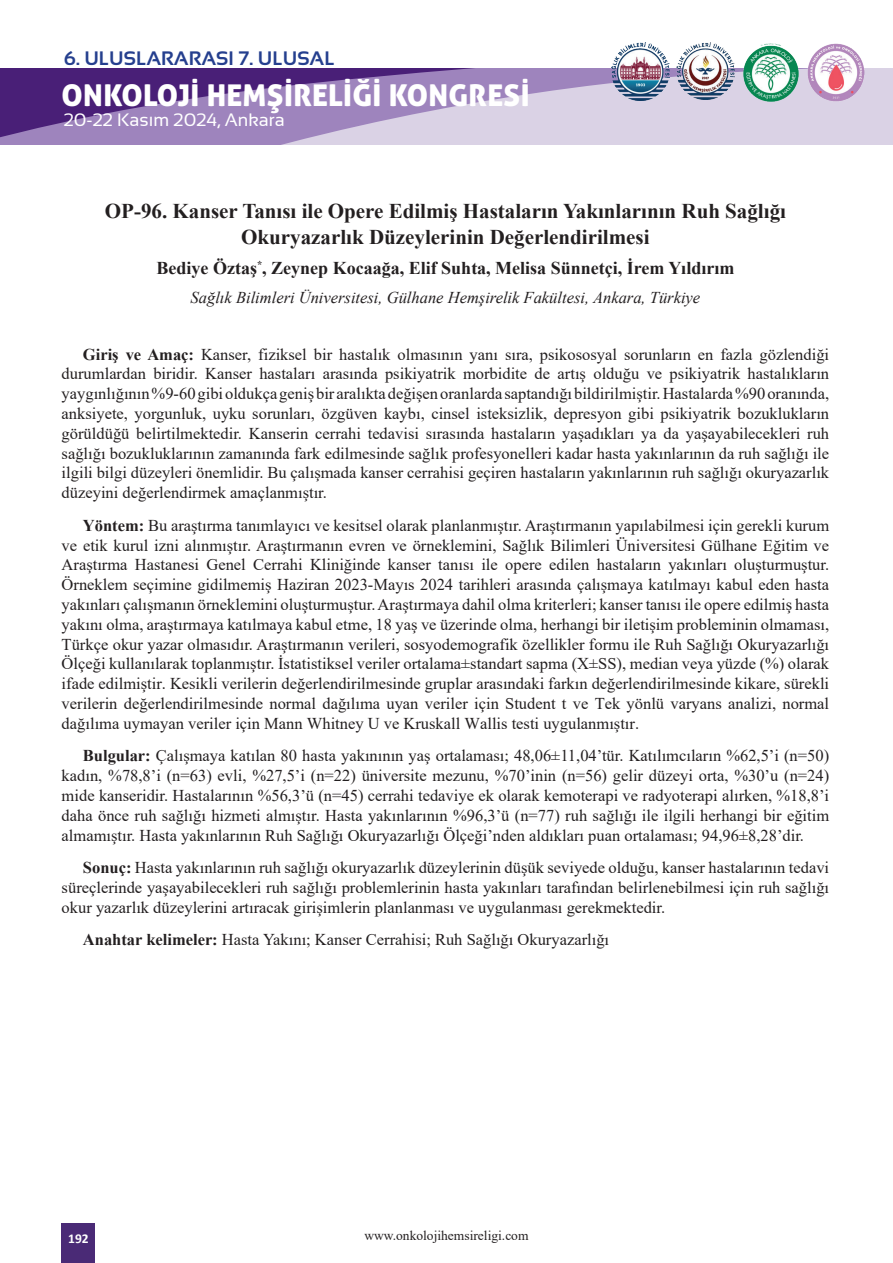
<style>
.page{position:relative;width:893px;height:1263px;background:#fff}
.page>*{position:absolute;margin:0;border:0;box-sizing:border-box;transform-origin:0 0}
.t1{font:30px "Aller Display";letter-spacing:.01em;color:#fff}
.t2{font:700 21px/25.2px "Times New Roman";color:#231f20;text-align:center}
.t3{font:700 19.5px "Sansation";color:#253f8e}
.t4{font:700 18px "Times New Roman";color:#231f20}
.t5{font:18px "Sansation";color:#fff}
.t6{font:16.5px/19.8px "Times New Roman";color:#231f20;text-align:justify}
.t7{font:italic 16.5px "Times New Roman";color:#231f20}
.t8{font:13.5px "Times New Roman";color:#231f20}
.t9{font:700 13.5px "Calibri";color:#fff}
.s1{font-weight:700}
</style>
<div class="page">
<div style="left:837px;top:68px;width:56px;height:77px;background:#dad2e5"></div>
<svg style="left:476px;top:68px;width:361px;height:77px;background:#d0c5de"></svg>
<svg style="left:0;top:68px;width:476px;height:77px;background:#8669a8"></svg>
<div style="left:62px;top:1223px;width:33px;height:40px;background:#4a2a76"></div>
<img style="left:677px;top:42px;width:57px;height:58px">
<img style="left:742px;top:43px;width:58px;height:59px">
<img style="left:611px;top:43px;width:58px;height:57px">
<img style="left:807px;top:44px;width:58px;height:58px">
<p class="t3" style="left:64px;top:48px;width:272px">6. ULUSLARARASI 7. ULUSAL</p>
<h1 class="t1" style="left:62px;top:76px;width:469px">ONKOLOJİ HEMŞİRELİĞİ KONGRESİ</h1>
<p class="t5" style="left:64px;top:110px;width:222px">20-22 Kasım 2024, Ankara</p>
<p class="t2" style="left:105px;top:198px;width:683px">OP-96. Kanser Tanısı ile Opere Edilmiş Hastaların Yakınlarının Ruh Sağlığı<br>Okuryazarlık Düzeylerinin Değerlendirilmesi</p>
<p class="t4" style="left:157px;top:255px;width:579px">Bediye Öztaş<sup>*</sup>, Zeynep Kocaağa, Elif Suhta, Melisa Sünnetçi, İrem Yıldırım</p>
<p class="t7" style="left:191px;top:286px;width:511px">Sağlık Bilimleri Üniversitesi, Gülhane Hemşirelik Fakültesi, Ankara, Türkiye</p>
<p class="t6" style="left:62px;top:344px;width:769px;text-indent:21px"><span class="s1">Giriş ve Amaç:</span> Kanser, fiziksel bir hastalık olmasının yanı sıra, psikososyal sorunların en fazla gözlendiği durumlardan biridir. Kanser hastaları arasında psikiyatrik morbidite de artış olduğu ve psikiyatrik hastalıkların yaygınlığının %9-60 gibi oldukça geniş bir aralıkta değişen oranlarda saptandığı bildirilmiştir. Hastalarda %90 oranında, anksiyete, yorgunluk, uyku sorunları, özgüven kaybı, cinsel isteksizlik, depresyon gibi psikiyatrik bozuklukların görüldüğü belirtilmektedir. Kanserin cerrahi tedavisi sırasında hastaların yaşadıkları ya da yaşayabilecekleri ruh sağlığı bozukluklarının zamanında fark edilmesinde sağlık profesyonelleri kadar hasta yakınlarının da ruh sağlığı ile ilgili bilgi düzeyleri önemlidir. Bu çalışmada kanser cerrahisi geçiren hastaların yakınlarının ruh sağlığı okuryazarlık düzeyini değerlendirmek amaçlanmıştır.</p>
<p class="t6" style="left:62px;top:515px;width:769px;text-indent:21px"><span class="s1">Yöntem:</span> Bu araştırma tanımlayıcı ve kesitsel olarak planlanmıştır. Araştırmanın yapılabilmesi için gerekli kurum ve etik kurul izni alınmıştır. Araştırmanın evren ve örneklemini, Sağlık Bilimleri Üniversitesi Gülhane Eğitim ve Araştırma Hastanesi Genel Cerrahi Kliniğinde kanser tanısı ile opere edilen hastaların yakınları oluşturmuştur.<br>Örneklem seçimine gidilmemiş Haziran 2023-Mayıs 2024 tarihleri arasında çalışmaya katılmayı kabul eden hasta yakınları çalışmanın örneklemini oluşturmuştur. Araştırmaya dahil olma kriterleri; kanser tanısı ile opere edilmiş hasta yakını olma, araştırmaya katılmaya kabul etme, 18 yaş ve üzerinde olma, herhangi bir iletişim probleminin olmaması, Türkçe okur yazar olmasıdır. Araştırmanın verileri, sosyodemografik özellikler formu ile Ruh Sağlığı Okuryazarlığı Ölçeği kullanılarak toplanmıştır. İstatistiksel veriler ortalama±standart sapma (X±SS), median veya yüzde (%) olarak ifade edilmiştir. Kesikli verilerin değerlendirilmesinde gruplar arasındaki farkın değerlendirilmesinde kikare, sürekli verilerin değerlendirilmesinde normal dağılıma uyan veriler için Student t ve Tek yönlü varyans analizi, normal dağılıma uymayan veriler için Mann Whitney U ve Kruskall Wallis testi uygulanmıştır.</p>
<p class="t6" style="left:62px;top:745px;width:769px;text-indent:21px"><span class="s1">Bulgular:</span> Çalışmaya katılan 80 hasta yakınının yaş ortalaması; 48,06±11,04’tür. Katılımcıların %62,5’i (n=50) kadın, %78,8’i (n=63) evli, %27,5’i (n=22) üniversite mezunu, %70’inin (n=56) gelir düzeyi orta, %30’u (n=24) mide kanseridir. Hastalarının %56,3’ü (n=45) cerrahi tedaviye ek olarak kemoterapi ve radyoterapi alırken, %18,8’i daha önce ruh sağlığı hizmeti almıştır. Hasta yakınlarının %96,3’ü (n=77) ruh sağlığı ile ilgili herhangi bir eğitim almamıştır. Hasta yakınlarının Ruh Sağlığı Okuryazarlığı Ölçeği’nden aldıkları puan ortalaması; 94,96±8,28’dir.</p>
<p class="t6" style="left:62px;top:857px;width:769px;text-indent:21px"><span class="s1">Sonuç:</span> Hasta yakınlarının ruh sağlığı okuryazarlık düzeylerinin düşük seviyede olduğu, kanser hastalarının tedavi süreçlerinde yaşayabilecekleri ruh sağlığı problemlerinin hasta yakınları tarafından belirlenebilmesi için ruh sağlığı okur yazarlık düzeylerini artıracak girişimlerin planlanması ve uygulanması gerekmektedir.</p>
<p class="t6" style="left:83px;top:929px;width:528px"><span class="s1">Anahtar kelimeler:</span> Hasta Yakını; Kanser Cerrahisi; Ruh Sağlığı Okuryazarlığı</p>
<p class="t9" style="left:68px;top:1229px;width:22px">192</p>
<p class="t8" style="left:364px;top:1226px;width:166px">www.onkolojihemsireligi.com</p>
</div>
